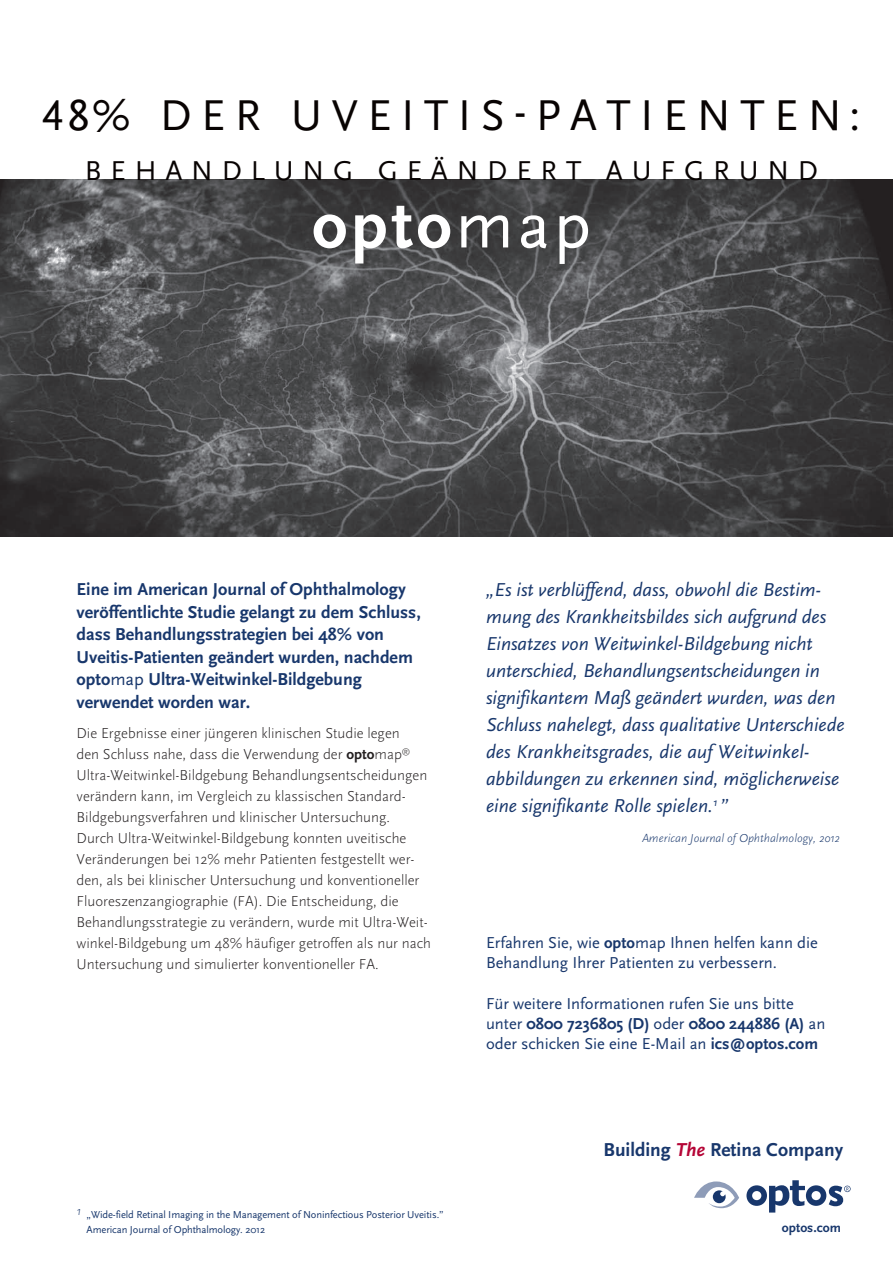
<style>
.page{position:relative;width:893px;height:1263px;background:#fff}
.page>*{position:absolute;margin:0;border:0;box-sizing:border-box;transform-origin:0 0}
.t1{font:700 69px "Scala Sans OT";color:#fff}
.t2{font:45px "Scala Sans OT";letter-spacing:.21em;color:#080302}
.t3{font:28.5px "Scala Sans OT";letter-spacing:.31em;color:#080302}
.t4{font:italic 19.5px/27px "Scala Sans OT";color:#18376c}
.t5{font:700 19.5px "Scala Sans OT";color:#18376c}
.t6{font:700 18px/22.5px "Scala Sans OT";color:#18376c}
.t7{font:16.5px/20.2px "Scala Sans OT";color:#18376c}
.t8{font:300 15px/21px "Scala Sans OT";color:#231f20}
.t9{font:700 13.5px "Scala Sans OT";color:#18376c}
.t10{font:italic 300 12px "Scala Sans OT";color:#18376c}
.t11{font:10.5px/15px "Scala Sans OT";letter-spacing:-.01em;color:#18376c}
.s1{font-weight:400}
.s2{font-weight:700}
.s3{font-style:italic;color:#b50536}
</style>
<div class="page">
<img style="left:0;top:180px;width:893px;height:357px">
<svg style="left:694px;top:1181px;width:45px;height:27px"></svg>
<svg style="left:746px;top:1180px;width:105px;height:32px"></svg>
<h2 class="t2" style="left:43px;top:91px;width:819px">48% der UVE ITIS-PATIE NTE N:</h2>
<h3 class="t3" style="left:85px;top:155px;width:426px">BE HAND LUNG GE ÄNDER</h3>
<h3 class="t3" style="left:566px;top:155px;width:249px">T AUFGR UND</h3>
<h1 class="t1" style="left:312px;top:186px;width:281px">opto<span class="s1">map</span></h1>
<p class="t6" style="left:77px;top:578px;width:346px">Eine im American Journal of Ophthalmology veröffentlichte Studie gelangt zu dem Schluss, dass Behandlungsstrategien bei 48% von Uveitis-Patienten geändert wurden, nachdem opto<span class="s1">map</span> Ultra-Weitwinkel-Bildgebung verwendet worden war.</p>
<p class="t8" style="left:77px;top:722px;width:356px">Die Ergebnisse einer jüngeren klinischen Studie legen<br>den Schluss nahe, dass die Verwendung der <span class="s2">opto</span>map<sup>® </sup>Ultra-Weitwinkel-Bildgebung Behandlungsentscheidungen verändern kann, im Vergleich zu klassischen Standard-Bildgebungsverfahren und klinischer Untersuchung.<br>Durch Ultra-Weitwinkel-Bildgebung konnten uveitische Veränderungen bei 12% mehr Patienten festgestellt wer&shy;den, als bei klinischer Untersuchung und konventioneller Fluoreszenzangiographie (FA). Die Entscheidung, die Behandlungsstrategie zu verändern, wurde mit Ultra-Weit&shy;winkel-Bildgebung um 48% häufiger getroffen als nur nach Untersuchung und simulierter konventioneller FA.</p>
<p class="t11" style="left:87px;top:1207px;width:359px;text-indent:-10px"><sup>1</sup> „Wide-field Retinal Imaging in the Management of Noninfectious Posterior Uveitis.”<br>American Journal of Ophthalmology. 2012</p>
<p class="t4" style="left:486px;top:577px;width:360px">„Es ist verblüffend, dass, obwohl die Bestim&shy;mung des Krankheitsbildes sich aufgrund des Einsatzes von Weitwinkel-Bildgebung nicht unterschied, Behandlungsentscheidungen in signifikantem Maß geändert wurden, was den Schluss nahelegt, dass qualitative Unterschiede des Krankheitsgrades, die auf Weitwinkel&shy;abbildungen zu erkennen sind, möglicherweise eine signifikante Rolle spielen.<sup>1</sup> ”</p>
<p class="t10" style="left:642px;top:832px;width:199px">American Journal of Ophthalmology, 2012</p>
<p class="t7" style="left:486px;top:933px;width:333px">Erfahren Sie, wie <span class="s2">opto</span>map Ihnen helfen kann die<br>Behandlung Ihrer Patienten zu verbessern.</p>
<p class="t7" style="left:486px;top:993px;width:341px">Für weitere Informationen rufen Sie uns bitte unter <span class="s2">0800 7236805 (D)</span> oder <span class="s2">0800 244886 (A)</span> an oder schicken Sie eine E-Mail an <span class="s2">ics@optos.com</span></p>
<h3 class="t5" style="left:603px;top:1138px;width:241px">Building <span class="s3">The</span> Retina Company</h3>
<p class="t9" style="left:782px;top:1220px;width:60px">optos.com</p>
</div>
